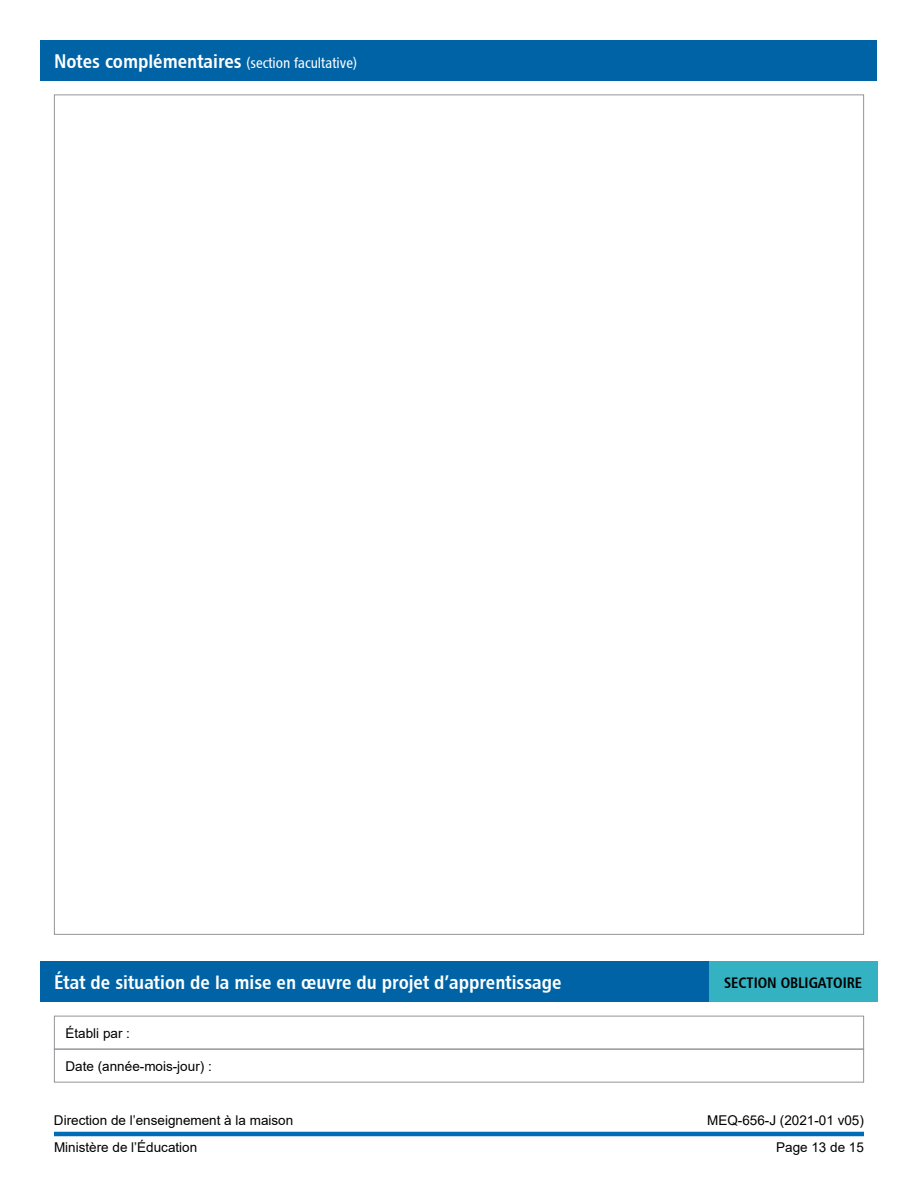
<style>
.page{position:relative;width:918px;height:1188px;background:#fff}
.page>*{position:absolute;margin:0;border:0;box-sizing:border-box;transform-origin:0 0}
.t1{font:19.5px "Chaloult Cond Demi Gras Normal";color:#fff}
.t2{font:15px "Chaloult Cond Demi Gras Normal";color:#000}
.t3{font:13.5px "Arial";color:#000}
.t4{font:13.5px "Arial";color:#000}
.s1{font-family:"Chaloult Cond Normal";font-size:15px}
</style>
<div class="page">
<hr style="left:54px;top:1132px;width:810px;height:4px;background:#006bb7">
<div style="left:40px;top:40px;width:838px;height:41px;background:#0063a6"></div>
<div style="left:40px;top:962px;width:669px;height:40px;background:#0063a6"></div>
<div style="left:54px;top:1016px;width:810px;height:33px;border:1px solid #939598"></div>
<div style="left:54px;top:1049px;width:810px;height:34px;border:1px solid #939598"></div>
<div style="left:709px;top:962px;width:169px;height:40px;background:#34b2c1"></div>
<h2 class="t1" style="left:54px;top:49px;width:304px">Notes complémentaires <span class="s1">(section facultative)</span></h2>
<h2 class="t1" style="left:54px;top:970px;width:509px">État de situation de la mise en œuvre du projet d’apprentissage</h2>
<p class="t3" style="left:66px;top:1023px;width:66px">Établi par :</p>
<p class="t3" style="left:66px;top:1057px;width:148px">Date (année-mois-jour) :</p>
<p class="t2" style="left:724px;top:973px;width:140px">SECTION OBLIGATOIRE</p>
<p class="t3" style="left:54px;top:1111px;width:241px">Direction de l’enseignement à la maison</p>
<p class="t4" style="left:707px;top:1111px;width:158px">MEQ-656-J (2021-01 v05)</p>
<p class="t3" style="left:54px;top:1138px;width:145px">Ministère de l’Éducation</p>
<p class="t3" style="left:776px;top:1138px;width:89px">Page 13 de 15</p>
</div>
